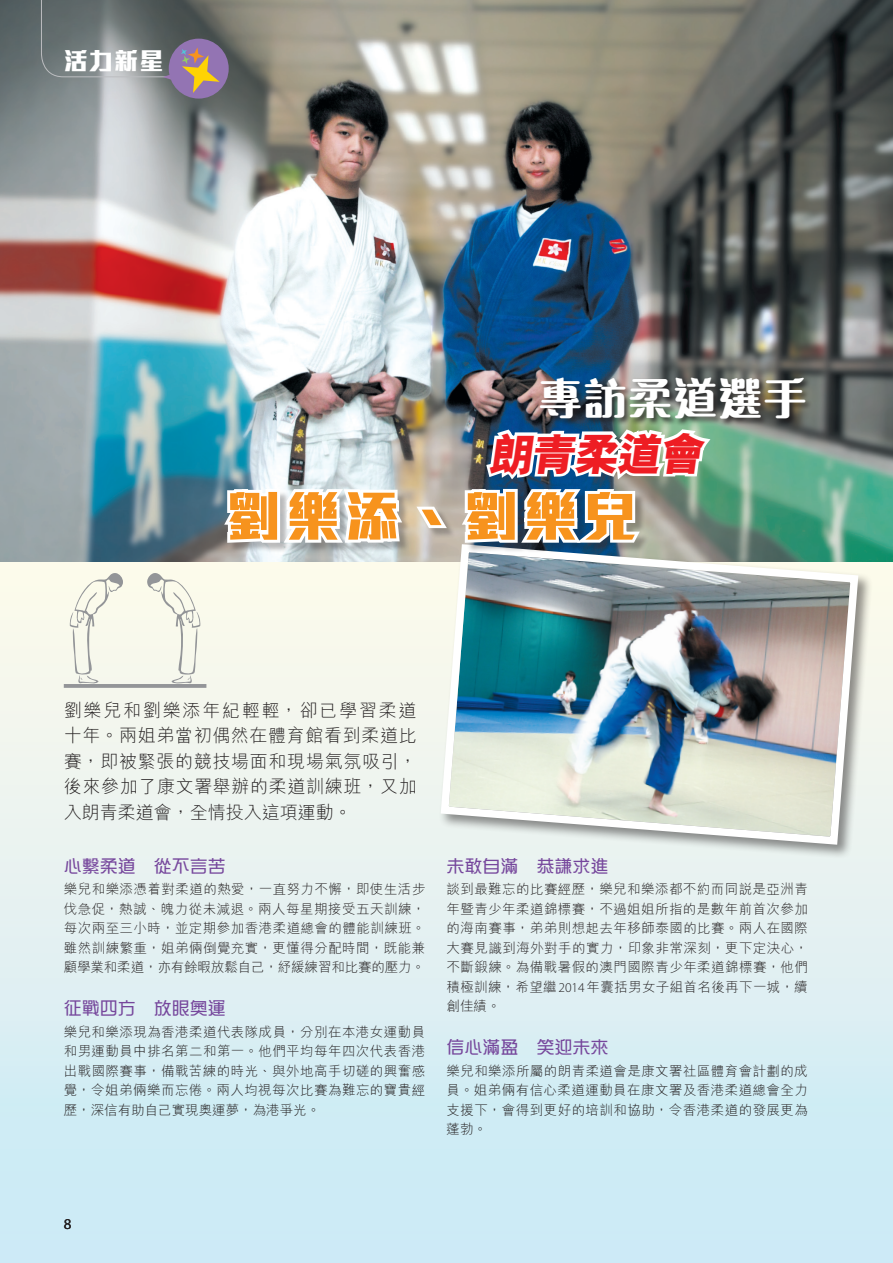
<style>
.page{position:relative;width:893px;height:1263px;background:#fff}
.page>*{position:absolute;margin:0;border:0;box-sizing:border-box;transform-origin:0 0}
.Body_text{font:800 54px "M Stiff Hei HK";letter-spacing:.1em;color:#f7931d}
.Body_text-2{font:700 45px "M Ngai HK";color:#fff}
.Body_text-3{font:800 45px "M Hei HK";color:#ee1d23}
._03_chi_body{font:800 24px "M Stiff Hei HK";color:#fff}
.Body_text-4{font:300 18px/25.5px "M Hei HK";letter-spacing:.035em;color:#231f20;text-align:justify}
.Subhead_1{font:500 18px "MJ Ngai HK";color:#76479c}
.t1{font:15px "Myriad Pro";color:#231f20}
.Body_text-5{font:300 13.5px/19.5px "M Hei HK";letter-spacing:.035em;color:#231f20;text-align:justify}
.s1{font-family:"Myriad Pro"}
</style>
<div class="page">
<div style="left:0;top:560px;width:893px;height:703px;background:linear-gradient(to bottom,#fffaeb,#c8e9f7)"></div>
<img style="left:0;top:0;width:893px;height:561px">
<div style="left:439px;top:542px;width:434px;height:317px;background:#231f20;opacity:.5"></div>
<img style="left:437px;top:540px;width:425px;height:309px">
<div style="left:539px;top:377px;width:274px;height:49px;background:#231f20;opacity:.75"></div>
<svg style="left:64px;top:572px;width:142px;height:116px;background:#edede2"></svg>
<div style="left:227px;top:491px;width:423px;height:62px;background:#231f20;opacity:.3"></div>
<svg style="left:219px;top:484px;width:186px;height:68px"></svg>
<svg style="left:411px;top:504px;width:39px;height:29px"></svg>
<img style="left:457px;top:424px;width:276px;height:128px">
<div style="left:169px;top:39px;width:60px;height:60px;background:#9374b3;border-radius:50%"></div>
<svg style="left:41px;top:0;width:179px;height:93px;background:#7a7b7d"></svg>
<p class="_03_chi_body" style="left:64px;top:45px;width:101px">活力新星</p>
<p class="Body_text-2" style="left:538px;top:376px;width:271px">專訪柔道選手</p>
<p class="Body_text-3" style="left:487px;top:431px;width:224px">朗青柔道會</p>
<p class="Body_text" style="left:226px;top:480px;width:412px">劉樂添、劉樂兒</p>
<p class="Body_text-4" style="left:64px;top:697px;width:355px">劉樂兒和劉樂添年紀輕輕，卻已學習柔道十年。兩姐弟當初偶然在體育館看到柔道比賽，即被緊張的競技場面和現場氣氛吸引，後來參加了康文署舉辦的柔道訓練班，又加入朗青柔道會，全情投入這項運動。</p>
<p class="Subhead_1" style="left:64px;top:857px;width:163px">心繫柔道　從不言苦</p>
<p class="Body_text-5" style="left:64px;top:879px;width:363px">樂兒和樂添憑着對柔道的熱愛，一直努力不懈，即使生活步伐急促，熱誠、魄力從未減退。兩人每星期接受五天訓練，每次兩至三小時，並定期參加香港柔道總會的體能訓練班。雖然訓練繁重，姐弟倆倒覺充實，更懂得分配時間，既能兼顧學業和柔道，亦有餘暇放鬆自己，紓緩練習和比賽的壓力。</p>
<p class="Subhead_1" style="left:64px;top:1000px;width:163px">征戰四方　放眼奧運</p>
<p class="Body_text-5" style="left:64px;top:1022px;width:363px">樂兒和樂添現為香港柔道代表隊成員，分別在本港女運動員和男運動員中排名第二和第一。他們平均每年四次代表香港出戰國際賽事，備戰苦練的時光、與外地高手切磋的興奮感覺，令姐弟倆樂而忘倦。兩人均視每次比賽為難忘的寶貴經歷，深信有助自己實現奧運夢，為港爭光。</p>
<p class="Subhead_1" style="left:446px;top:857px;width:163px">未敢自滿　恭謙求進</p>
<p class="Body_text-5" style="left:446px;top:879px;width:363px">談到最難忘的比賽經歷，樂兒和樂添都不約而同說是亞洲青年暨青少年柔道錦標賽，不過姐姐所指的是數年前首次參加的海南賽事，弟弟則想起去年移師泰國的比賽。兩人在國際大賽見識到海外對手的實力，印象非常深刻，更下定決心，不斷鍛練。為備戰暑假的澳門國際青少年柔道錦標賽，他們積極訓練，希望繼<span class="s1">2014</span>年囊括男女子組首名後再下一城，續創佳績。</p>
<p class="Subhead_1" style="left:446px;top:1039px;width:163px">信心滿盈　笑迎未來</p>
<p class="Body_text-5" style="left:446px;top:1061px;width:363px">樂兒和樂添所屬的朗青柔道會是康文署社區體育會計劃的成員。姐弟倆有信心柔道運動員在康文署及香港柔道總會全力支援下，會得到更好的培訓和協助，令香港柔道的發展更為蓬勃。</p>
<p class="t1" style="left:64px;top:1214px;width:9px">8</p>
</div>
